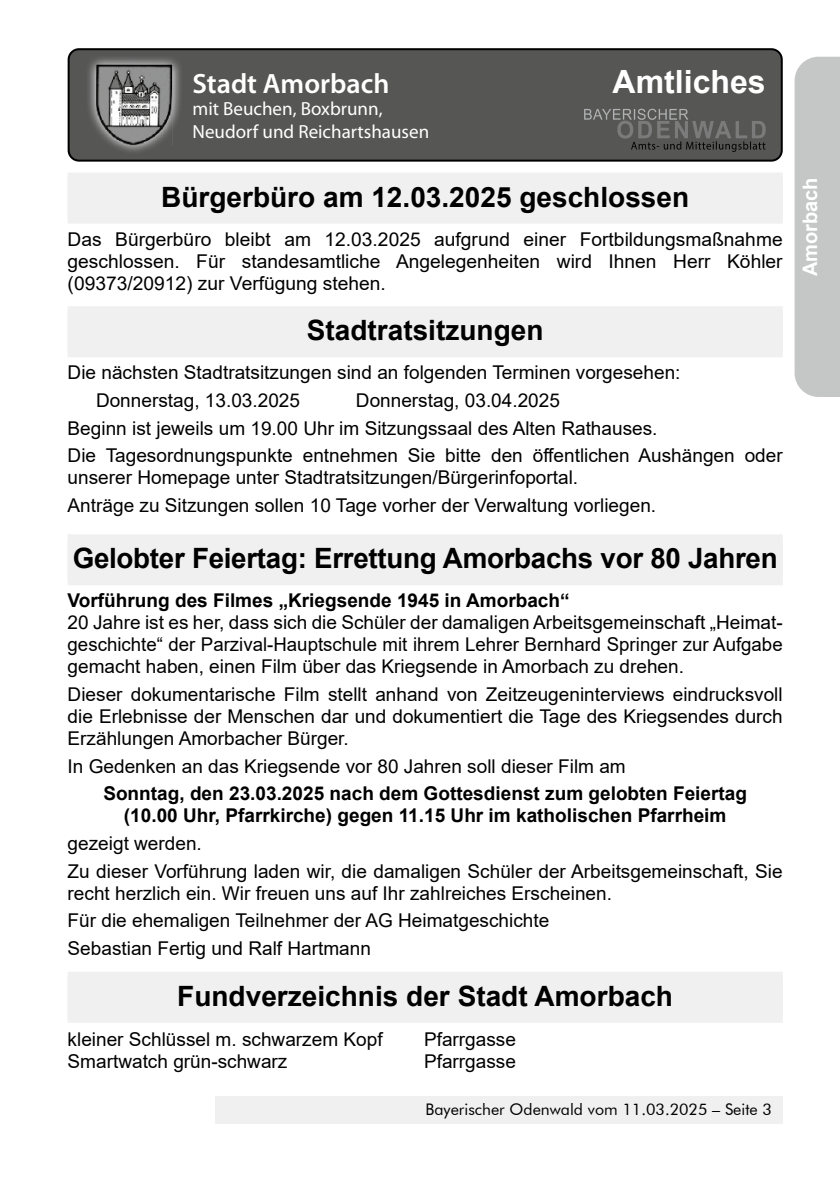
<style>
.page{position:relative;width:840px;height:1191px;background:#fff}
.page>*{position:absolute;margin:0;border:0;box-sizing:border-box;transform-origin:0 0}
.t1{font:700 32px "Arial";color:#fff}
.t2{font:700 28px "Arial";color:#000}
.t3{font:600 28px "Myriad Pro";color:#fff}
.t4{font:700 20px "Arial";color:#fff}
.t5{font:19px/27.6px "Arial";color:#000}
.t6{font:700 19px/22px "Arial";color:#000;text-align:center}
.t7{font:19px/22.8px "Myriad Pro";color:#fff}
.t8{font:16px "Futura BT";color:#000}
</style>
<div class="page">
<svg style="left:794px;top:57px;width:45px;height:340px;background:#c8c9c9"></svg>
<div style="left:215px;top:1097px;width:567px;height:27px;background:#f0f0f0"></div>
<div style="left:68px;top:178px;width:714px;height:46px;background:#f0f0f0"></div>
<div style="left:68px;top:172px;width:714px;height:46px;background:#f0f0f0"></div>
<div style="left:68px;top:311px;width:714px;height:46px;background:#f0f0f0"></div>
<div style="left:68px;top:306px;width:714px;height:46px;background:#f0f0f0"></div>
<div style="left:68px;top:539px;width:714px;height:46px;background:#f0f0f0"></div>
<div style="left:68px;top:534px;width:714px;height:46px;background:#f0f0f0"></div>
<div style="left:68px;top:976px;width:714px;height:46px;background:#f0f0f0"></div>
<div style="left:68px;top:971px;width:714px;height:46px;background:#f0f0f0"></div>
<div style="left:69px;top:49px;width:712px;height:112px;background:#565655;border-radius:10px"></div>
<div style="left:68px;top:48px;width:714px;height:114px;border:2px solid #000;border-radius:10px"></div>
<svg style="left:584px;top:109px;width:181px;height:43px"></svg>
<img style="left:88px;top:58px;width:92px;height:94px">
<img style="left:96px;top:64px;width:77px;height:82px">
<h2 class="t3" style="left:192px;top:65px;width:198px">Stadt Amorbach</h2>
<h1 class="t1" style="left:612px;top:59px;width:154px">Amtliches</h1>
<p class="t7" style="left:192px;top:97px;width:238px">mit Beuchen, Boxbrunn,<br>Neudorf und Reichartshausen</p>
<h2 class="t2" style="left:161px;top:177px;width:529px">Bürgerbüro am 12.03.2025 geschlossen</h2>
<p class="t5" style="left:68px;top:228px;width:716px;line-height:22px;text-align:justify">Das Bürgerbüro bleibt am 12.03.2025 aufgrund einer Fortbildungsmaßnahme geschlossen. Für standesamtliche Angelegenheiten wird Ihnen Herr Köhler (09373/20912) zur Verfügung stehen.</p>
<h2 class="t2" style="left:306px;top:311px;width:238px">Stadtratsitzungen</h2>
<p class="t5" style="left:96px;top:359px;width:585px;text-indent:-28px">Die nächsten Stadtratsitzungen sind an folgenden Terminen vorgesehen:<br>Donnerstag, 13.03.2025</p>
<p class="t5" style="left:68px;top:386px;width:716px;text-indent:288px">Donnerstag, 03.04.2025<br>Beginn ist jeweils um 19.00 Uhr im Sitzungssaal des Alten Rathauses.<br>Die Tagesordnungspunkte entnehmen Sie bitte den öffentlichen Aushängen oder</p>
<p class="t5" style="left:68px;top:464px;width:589px">unserer Homepage unter Stadtratsitzungen/Bürgerinfoportal.<br>Anträge zu Sitzungen sollen 10 Tage vorher der Verwaltung vorliegen.</p>
<h2 class="t2" style="left:73px;top:539px;width:706px">Gelobter Feiertag: Errettung Amorbachs vor 80 Jahren</h2>
<p class="t6" style="left:68px;top:590px;width:503px">Vorführung des Filmes „Kriegsende 1945 in Amorbach“</p>
<p class="t5" style="left:68px;top:611px;width:716px;line-height:22px;text-align:justify">20 Jahre ist es her, dass sich die Schüler der damaligen Arbeitsgemeinschaft „Heimat&shy;geschichte“ der Parzival-Hauptschule mit ihrem Lehrer Bernhard Springer zur Aufgabe gemacht haben, einen Film über das Kriegsende in Amorbach zu drehen.</p>
<p class="t5" style="left:68px;top:683px;width:716px;line-height:22px;text-align:justify">Dieser dokumentarische Film stellt anhand von Zeitzeugeninterviews eindrucksvoll die Erlebnisse der Menschen dar und dokumentiert die Tage des Kriegsendes durch Erzählungen Amorbacher Bürger.</p>
<p class="t5" style="left:68px;top:752px;width:559px">In Gedenken an das Kriegsende vor 80 Jahren soll dieser Film am</p>
<p class="t6" style="left:103px;top:783px;width:644px">Sonntag, den 23.03.2025 nach dem Gottesdienst zum gelobten Feiertag (10.00 Uhr, Pfarrkirche) gegen 11.15 Uhr im katholischen Pfarrheim</p>
<p class="t5" style="left:68px;top:829px;width:716px">gezeigt werden.<br>Zu dieser Vorführung laden wir, die damaligen Schüler der Arbeitsgemeinschaft, Sie</p>
<p class="t5" style="left:68px;top:879px;width:545px">recht herzlich ein. Wir freuen uns auf Ihr zahlreiches Erscheinen.<br>Für die ehemaligen Teilnehmer der AG Heimatgeschichte<br>Sebastian Fertig und Ralf Hartmann</p>
<h2 class="t2" style="left:177px;top:976px;width:497px">Fundverzeichnis der Stadt Amorbach</h2>
<p class="t5" style="left:68px;top:1025px;width:316px">kleiner Schlüssel m. schwarzem Kopf</p>
<p class="t5" style="left:424px;top:1025px;width:93px">Pfarrgasse</p>
<p class="t5" style="left:68px;top:1047px;width:221px">Smartwatch grün-schwarz</p>
<p class="t5" style="left:424px;top:1047px;width:93px">Pfarrgasse</p>
<p class="t8" style="left:425px;top:1099px;width:347px">Bayerischer Odenwald vom 11.03.2025 – Seite 3</p>
<p class="t4" style="left:795px;top:276px;width:100px;rotate:-90deg">Amorbach</p>
</div>
